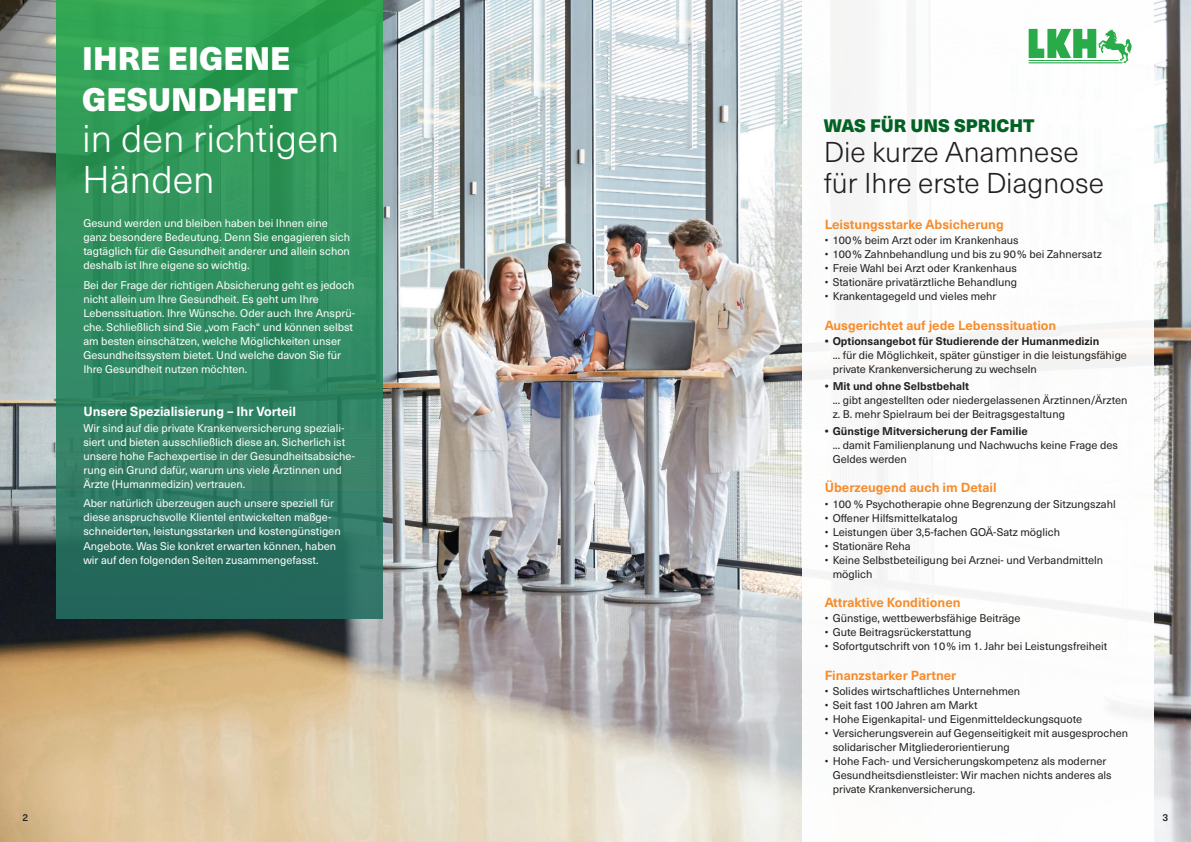
<style>
.page{position:relative;width:1191px;height:842px;background:#fff}
.page>*{position:absolute;margin:0;border:0;box-sizing:border-box;transform-origin:0 0}
.t1{font:300 38px/41px "Neue Haas Unica W1 G";color:#fff}
.t2{font:900 32px/41px "Neue Haas Unica W1 G";color:#fff}
.t3{font:300 28.2px/31.2px "Neue Haas Unica W1 G";color:#231f20}
.t4{font:900 17.8px "Neue Haas Unica W1 G";color:#016224}
.t5{font:700 13px "Neue Haas Unica W1 G";color:#f68c2b}
.t6{font:700 13px "Neue Haas Unica W1 G";color:#fff}
.t7{font:11px/14px "Neue Haas Unica W1 G";color:#231f20}
.t8{font:11px/14px "Neue Haas Unica W1 G";color:#fff}
.t9{font:700 11px "Neue Haas Unica W1 G";color:#231f20}
.t10{font:500 10px "Neue Haas Unica W1 G";color:#231f20}
</style>
<div class="page">
<img style="left:0;top:0;width:1191px;height:842px">
<svg style="left:57px;top:0;width:326px;height:618px;background:#2f8a5d"></svg>
<div style="left:802px;top:0;width:352px;height:842px;background:#fff"></div>
<svg style="left:1028px;top:29px;width:103px;height:34px"></svg>
<h2 class="t2" style="left:82px;top:37px;width:217px">IHRE EIGENE<br>GESUNDHEIT</h2>
<h1 class="t1" style="left:82px;top:117px;width:258px">in den richtigen<br>Händen</h1>
<p class="t8" style="left:83px;top:216px;width:268px">Gesund werden und bleiben haben bei Ihnen eine ganz besondere Bedeutung. Denn Sie engagieren sich tagtäglich für die Gesundheit anderer und allein schon deshalb ist Ihre eigene so wichtig.</p>
<p class="t8" style="left:83px;top:277px;width:273px">Bei der Frage der richtigen Absicherung geht es jedoch nicht allein um Ihre Gesundheit. Es geht um Ihre Lebenssituation. Ihre Wünsche. Oder auch Ihre Ansprü&shy;che. Schließlich sind Sie „vom Fach“ und können selbst am besten einschätzen, welche Möglichkeiten unser Gesundheitssystem bietet. Und welche davon Sie für Ihre Gesundheit nutzen möchten.</p>
<p class="t6" style="left:83px;top:402px;width:214px">Unsere Spezialisierung – Ihr Vorteil</p>
<p class="t8" style="left:83px;top:420px;width:273px">Wir sind auf die private Krankenversicherung speziali&shy;siert und bieten ausschließlich diese an. Sicherlich ist unsere hohe Fachexpertise in der Gesundheitsabsiche&shy;rung ein Grund dafür, warum uns viele Ärztinnen und Ärzte (Humanmedizin) vertrauen.</p>
<p class="t8" style="left:83px;top:496px;width:259px">Aber natürlich überzeugen auch unsere speziell für diese anspruchsvolle Klientel entwickelten maßge&shy;schneiderten, leistungsstarken und kostengünstigen Angebote. Was Sie konkret erwarten können, haben wir auf den folgenden Seiten zusammengefasst.</p>
<h3 class="t4" style="left:823px;top:111px;width:212px">WAS FÜR UNS SPRICHT</h3>
<h3 class="t3" style="left:823px;top:135px;width:282px">Die kurze Anamnese für Ihre erste Diagnose</h3>
<p class="t5" style="left:824px;top:214px;width:180px">Leistungsstarke Absicherung</p>
<p class="t7" style="left:824px;top:233px;width:195px">• 100% beim Arzt oder im Krankenhaus</p>
<p class="t7" style="left:824px;top:247px;width:279px">• 100% Zahnbehandlung und bis zu 90% bei Zahnersatz</p>
<p class="t7" style="left:824px;top:261px;width:193px">• Freie Wahl bei Arzt oder Krankenhaus</p>
<p class="t7" style="left:824px;top:275px;width:194px">• Stationäre privatärztliche Behandlung</p>
<p class="t7" style="left:824px;top:289px;width:173px">• Krankentagegeld und vieles mehr</p>
<p class="t5" style="left:824px;top:315px;width:233px">Ausgerichtet auf jede Lebenssituation</p>
<p class="t9" style="left:824px;top:333px;width:276px">• Optionsangebot für Studierende der Humanmedizin</p>
<p class="t7" style="left:832px;top:348px;width:296px">... für die Möglichkeit, später günstiger in die leistungsfähige private Krankenversicherung zu wechseln</p>
<p class="t9" style="left:824px;top:378px;width:146px">• Mit und ohne Selbstbehalt</p>
<p class="t7" style="left:832px;top:392px;width:296px">... gibt angestellten oder niedergelassenen Ärztinnen/Ärzten z. B. mehr Spielraum bei der Beitragsgestaltung</p>
<p class="t9" style="left:824px;top:422px;width:205px">• Günstige Mitversicherung der Familie</p>
<p class="t7" style="left:832px;top:437px;width:287px">... damit Familienplanung und Nachwuchs keine Frage des<br>Geldes werden</p>
<p class="t5" style="left:824px;top:478px;width:173px">Überzeugend auch im Detail</p>
<p class="t7" style="left:824px;top:496px;width:292px">• 100 % Psychotherapie ohne Begrenzung der Sitzungszahl</p>
<p class="t7" style="left:824px;top:510px;width:134px">• Offener Hilfsmittelkatalog</p>
<p class="t7" style="left:824px;top:524px;width:237px">• Leistungen über 3,5-fachen GOÄ-Satz möglich</p>
<p class="t7" style="left:824px;top:538px;width:88px">• Stationäre Reha</p>
<p class="t7" style="left:832px;top:552px;width:272px;text-indent:-8px">• Keine Selbstbeteiligung bei Arznei- und Verbandmitteln möglich</p>
<p class="t5" style="left:824px;top:592px;width:137px">Attraktive Konditionen</p>
<p class="t7" style="left:824px;top:611px;width:197px">• Günstige, wettbewerbsfähige Beiträge</p>
<p class="t7" style="left:824px;top:625px;width:148px">• Gute Beitragsrückerstattung</p>
<p class="t7" style="left:824px;top:639px;width:284px">• Sofortgutschrift von 10% im 1. Jahr bei Leistungsfreiheit</p>
<p class="t5" style="left:824px;top:665px;width:133px">Finanzstarker Partner</p>
<p class="t7" style="left:824px;top:684px;width:197px">• Solides wirtschaftliches Unternehmen</p>
<p class="t7" style="left:824px;top:698px;width:154px">• Seit fast 100 Jahren am Markt</p>
<p class="t7" style="left:824px;top:712px;width:259px">• Hohe Eigenkapital- und Eigenmitteldeckungsquote</p>
<p class="t7" style="left:832px;top:726px;width:297px;text-indent:-8px">• Versicherungsverein auf Gegenseitigkeit mit ausgesprochen solidarischer Mitgliederorientierung</p>
<p class="t7" style="left:832px;top:754px;width:280px;text-indent:-8px">• Hohe Fach- und Versicherungskompetenz als moderner<br>Gesundheitsdienstleister: Wir machen nichts anderes als private Krankenversicherung.</p>
<p class="t10" style="left:23px;top:810px;width:7px">2</p>
<p class="t10" style="left:1162px;top:810px;width:7px">3</p>
</div>
